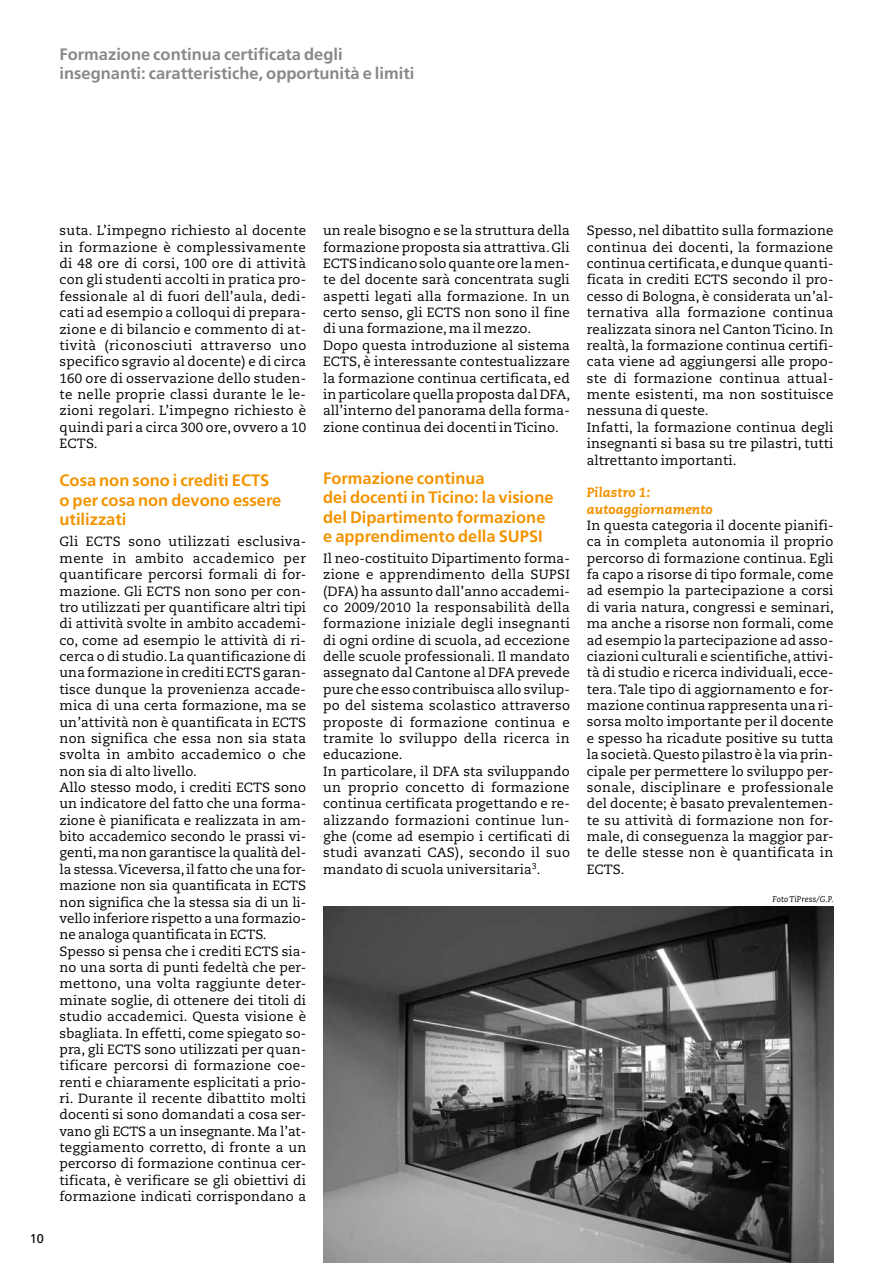
<style>
.page{position:relative;width:893px;height:1263px;background:#fff}
.page>*{position:absolute;margin:0;border:0;box-sizing:border-box;transform-origin:0 0}
.t1{font:700 16.5px/19.5px "Frutiger";color:#f29400}
.t2{font:700 16.5px/19.5px "Frutiger";color:#87888a}
.t3{font:13.35px/16.4px "Caecilia";letter-spacing:.01em;color:#000}
.t4{font:italic 800 13.35px/16.4px "Caecilia";letter-spacing:.01em;color:#f29400}
.t5{font:12.75px "Frutiger";color:#000}
.t6{font:italic 8.25px "Caecilia";letter-spacing:.01em;color:#000}
</style>
<div class="page">
<img style="left:323px;top:907px;width:510px;height:356px">
<p class="t2" style="left:60px;top:44px;width:356px">Formazione continua certificata degli insegnanti: caratteristiche, opportunità e limiti</p>
<p class="t5" style="left:30px;top:1231px;width:16px">10</p>
<p class="t3" style="left:60px;top:223px;width:248px;text-align:justify">suta. L’impegno richiesto al docente in formazione è complessivamente di 48 ore di corsi, 100 ore di attività con gli studenti accolti in pratica pro&shy;fessionale al di fuori dell’aula, dedi&shy;cati ad esempio a colloqui di prepara&shy;zione e di bilancio e commento di at&shy;tività (riconosciuti attraverso uno specifico sgravio al docente) e di circa 160 ore di osservazione dello studen&shy;te nelle proprie classi durante le le&shy;zioni regolari. L’impegno richiesto è quindi pari a circa 300 ore, ovvero a 10<br>ECTS.</p>
<p class="t1" style="left:60px;top:471px;width:223px">Cosa non sono i crediti ECTS o per cosa non devono essere utilizzati</p>
<p class="t3" style="left:60px;top:534px;width:248px">Gli ECTS sono utilizzati esclusiva&shy;mente in ambito accademico per quantificare percorsi formali di for&shy;mazione. Gli ECTS non sono per con&shy;tro utilizzati per quantificare altri tipi di attività svolte in ambito accademi&shy;co, come ad esempio le attività di ri&shy;cerca o di studio. La quantificazione di una formazione in crediti ECTS garan&shy;tisce dunque la provenienza accade&shy;mica di una certa formazione, ma se un’attività non è quantificata in ECTS non significa che essa non sia stata svolta in ambito accademico o che non sia di alto livello.<br>Allo stesso modo, i crediti ECTS sono un indicatore del fatto che una forma&shy;zione è pianificata e realizzata in am&shy;bito accademico secondo le prassi vi&shy;genti, ma non garantisce la qualità del&shy;la stessa. Viceversa, il fatto che una for&shy;mazione non sia quantificata in ECTS non significa che la stessa sia di un li&shy;vello inferiore rispetto a una formazio&shy;ne analoga quantificata in ECTS.<br>Spesso si pensa che i crediti ECTS sia&shy;no una sorta di punti fedeltà che per&shy;mettono, una volta raggiunte deter&shy;minate soglie, di ottenere dei titoli di studio accademici. Questa visione è sbagliata. In effetti, come spiegato so&shy;pra, gli ECTS sono utilizzati per quan&shy;tificare percorsi di formazione coe&shy;renti e chiaramente esplicitati a prio&shy;ri. Durante il recente dibattito molti docenti si sono domandati a cosa ser&shy;vano gli ECTS a un insegnante. Ma l’at&shy;teggiamento corretto, di fronte a un percorso di formazione continua cer&shy;tificata, è verificare se gli obiettivi di formazione indicati corrispondano a</p>
<p class="t3" style="left:323px;top:223px;width:249px">un reale bisogno e se la struttura della formazione proposta sia attrattiva. Gli ECTS indicano solo quante ore la men&shy;te del docente sarà concentrata sugli aspetti legati alla formazione. In un certo senso, gli ECTS non sono il fine di una formazione, ma il mezzo.<br>Dopo questa introduzione al sistema ECTS, è interessante contestualizzare la formazione continua certificata, ed in particolare quella proposta dal DFA, all’interno del panorama della forma&shy;zione continua dei docenti in Ticino.</p>
<p class="t1" style="left:323px;top:468px;width:232px">Formazione continua<br>dei docenti in Ticino: la visione del Dipartimento formazione e apprendimento della SUPSI</p>
<p class="t3" style="left:323px;top:550px;width:248px">Il neo-costituito Dipartimento forma&shy;zione e apprendimento della SUPSI (DFA) ha assunto dall’anno accademi&shy;co 2009/2010 la responsabilità della formazione iniziale degli insegnanti di ogni ordine di scuola, ad eccezione delle scuole professionali. Il mandato assegnato dal Cantone al DFA prevede pure che esso contribuisca allo svilup&shy;po del sistema scolastico attraverso proposte di formazione continua e tramite lo sviluppo della ricerca in educazione.<br>In particolare, il DFA sta sviluppando un proprio concetto di formazione continua certificata progettando e re&shy;alizzando formazioni continue lun&shy;ghe (come ad esempio i certificati di studi avanzati CAS), secondo il suo mandato di scuola universitaria<sup>3</sup>.</p>
<p class="t3" style="left:587px;top:223px;width:248px">Spesso, nel dibattito sulla formazione continua dei docenti, la formazione continua certificata, e dunque quanti&shy;ficata in crediti ECTS secondo il pro&shy;cesso di Bologna, è considerata un’al&shy;ternativa alla formazione continua realizzata sinora nel Canton Ticino. In realtà, la formazione continua certifi&shy;cata viene ad aggiungersi alle propo&shy;ste di formazione continua attual&shy;mente esistenti, ma non sostituisce nessuna di queste.<br>Infatti, la formazione continua degli insegnanti si basa su tre pilastri, tutti altrettanto importanti.</p>
<p class="t4" style="left:587px;top:485px;width:127px">Pilastro 1: autoaggiornamento</p>
<p class="t3" style="left:587px;top:517px;width:249px;text-align:justify">In questa categoria il docente pianifi&shy;ca in completa autonomia il proprio percorso di formazione continua. Egli fa capo a risorse di tipo formale, come ad esempio la partecipazione a corsi di varia natura, congressi e seminari, ma anche a risorse non formali, come ad esempio la partecipazione ad asso&shy;ciazioni culturali e scientifiche, attivi&shy;tà di studio e ricerca individuali, ecce&shy;tera. Tale tipo di aggiornamento e for&shy;mazione continua rappresenta una ri&shy;sorsa molto importante per il docente e spesso ha ricadute positive su tutta la società. Questo pilastro è la via prin&shy;cipale per permettere lo sviluppo per&shy;sonale, disciplinare e professionale del docente; è basato prevalentemen&shy;te su attività di formazione non for&shy;male, di conseguenza la maggior par&shy;te delle stesse non è quantificata in ECTS.</p>
<p class="t6" style="left:773px;top:895px;width:63px">Foto TiPress/G.P.</p>
</div>
